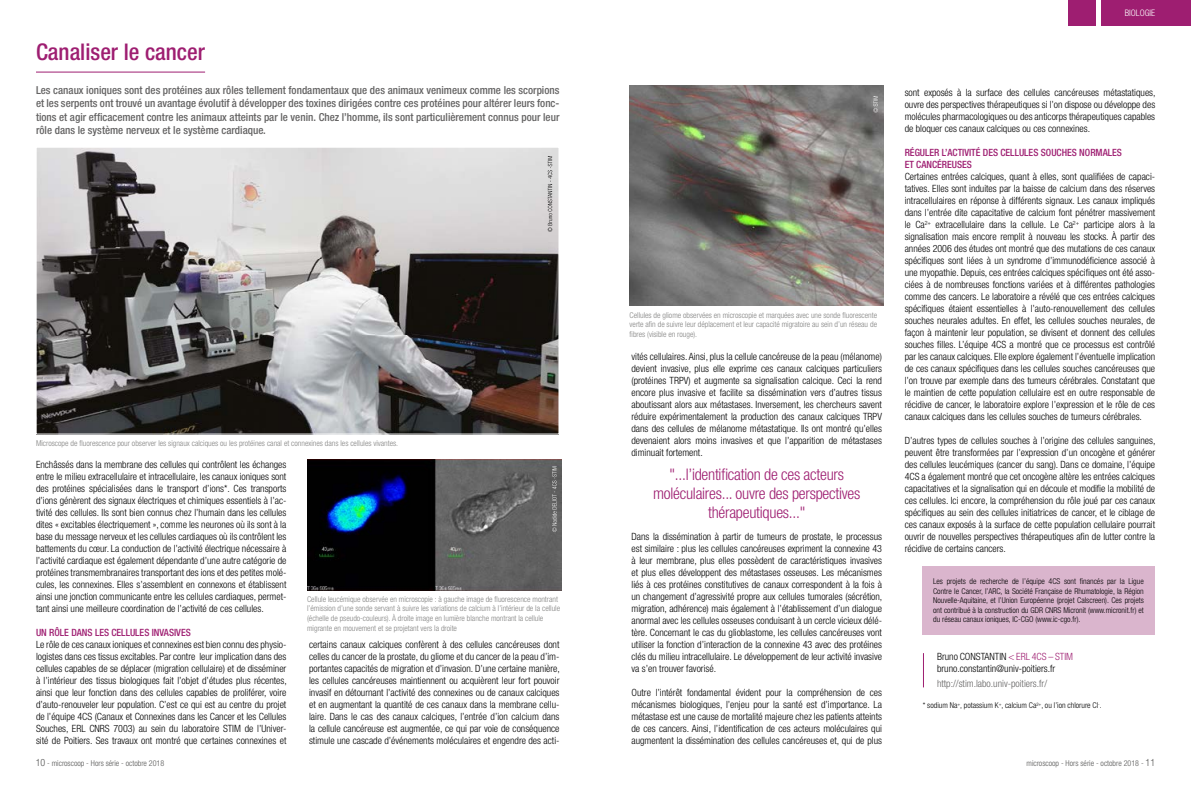
<style>
.page{position:relative;width:1191px;height:794px;background:#fff}
.page>*{position:absolute;margin:0;border:0;box-sizing:border-box;transform-origin:0 0}
.t1{font:500 condensed 23px "Helvetica Neue LT Std";color:#9e1e71}
.t2{font:300 condensed 16px/19px "Helvetica Neue LT Std";letter-spacing:-.015em;color:#9e1e71;text-align:center}
.t3{font:500 condensed 11px/13.2px "Helvetica Neue LT Std";color:#646363;text-align:justify}
.t4{font:300 condensed 10px/12px "Helvetica Neue LT Std";color:#000;text-align:justify}
.t5{font:500 condensed 10px/12px "Helvetica Neue LT Std";color:#9e1e71}
.t6{font:300 condensed 10px "Helvetica Neue LT Std";color:#646363}
.t7{font:300 condensed 9px "Helvetica Neue LT Std";color:#fff}
.t8{font:300 condensed 8px/9.6px "Helvetica Neue LT Std";color:#838382}
.t9{font:300 condensed 8px/9.6px "Helvetica Neue LT Std";color:#000;text-align:justify}
.t10{font:300 condensed 8px "Helvetica Neue LT Std";color:#575756}
.s1{color:#9e1e71}
.s2{font-size:10px}
</style>
<div class="page">
<div style="left:1101px;top:0;width:90px;height:26px;background:#9e1e71"></div>
<div style="left:1068px;top:0;width:27px;height:26px;background:#9e1e71"></div>
<hr style="left:36px;top:72px;width:169px;height:1px;background:#9e1e71">
<hr style="left:923px;top:653px;width:1px;height:34px;background:#9e1e71">
<img style="left:307px;top:459px;width:254px;height:131px">
<img style="left:629px;top:85px;width:255px;height:221px">
<svg style="left:873px;top:96px;width:4px;height:16px"></svg>
<svg style="left:552px;top:466px;width:4px;height:66px"></svg>
<img style="left:38px;top:149px;width:519px;height:283px">
<div style="left:36px;top:147px;width:523px;height:287px;border:1px solid #fff"></div>
<svg style="left:548px;top:156px;width:4px;height:76px"></svg>
<div style="left:922px;top:566px;width:233px;height:69px;background:#dab5cd"></div>
<h1 class="t1" style="left:36px;top:38px;width:171px">Canaliser le cancer</h1>
<p class="t3" style="left:36px;top:84px;width:525px">Les canaux ioniques sont des protéines aux rôles tellement fondamentaux que des animaux venimeux comme les scorpions et les serpents ont trouvé un avantage évolutif à développer des toxines dirigées contre ces protéines pour altérer leurs fonc&shy;tions et agir efficacement contre les animaux atteints par le venin. Chez l’homme, ils sont particulièrement connus pour leur rôle dans le système nerveux et le système cardiaque.</p>
<p class="t8" style="left:36px;top:438px;width:364px">Microscope de fluorescence pour observer les signaux calciques ou les protéines canal et connexines dans les cellules vivantes.</p>
<p class="t4" style="left:36px;top:458px;width:252px">Enchâssés dans la membrane des cellules qui contrôlent les échanges entre le milieu extracellulaire et intracellulaire, les canaux ioniques sont des protéines spécialisées dans le transport d’ions*. Ces transports d’ions génèrent des signaux électriques et chimiques essentiels à l’ac&shy;tivité des cellules. Ils sont bien connus chez l’humain dans les cellules dites « excitables électriquement », comme les neurones où ils sont à la base du message nerveux et les cellules cardiaques où ils contrôlent les battements du cœur. La conduction de l’activité électrique nécessaire à l’activité cardiaque est également dépendante d’une autre catégorie de protéines transmembranaires transportant des ions et des petites molé&shy;cules, les connexines. Elles s’assemblent en connexons et établissent ainsi une jonction communicante entre les cellules cardiaques, permet&shy;tant ainsi une meilleure coordination de l’activité de ces cellules.</p>
<p class="t5" style="left:36px;top:626px;width:156px">UN RÔLE DANS LES CELLULES INVASIVES</p>
<p class="t4" style="left:36px;top:638px;width:252px">Le rôle de ces canaux ioniques et connexines est bien connu des physio&shy;logistes dans ces tissus excitables. Par contre leur implication dans des cellules capables de se déplacer (migration cellulaire) et de disséminer à l’intérieur des tissus biologiques fait l’objet d’études plus récentes, ainsi que leur fonction dans des cellules capables de proliférer, voire d’auto-renouveler leur population. C’est ce qui est au centre du projet de l’équipe 4CS (Canaux et Connexines dans les Cancer et les Cellules Souches, ERL CNRS 7003) au sein du laboratoire STIM de l’Univer&shy;sité de Poitiers. Ses travaux ont montré que certaines connexines et</p>
<p class="t4" style="left:309px;top:638px;width:252px">certains canaux calciques confèrent à des cellules cancéreuses dont celles du cancer de la prostate, du gliome et du cancer de la peau d’im&shy;portantes capacités de migration et d’invasion. D’une certaine manière, les cellules cancéreuses maintiennent ou acquièrent leur fort pouvoir invasif en détournant l’activité des connexines ou de canaux calciques et en augmentant la quantité de ces canaux dans la membrane cellu&shy;laire. Dans le cas des canaux calciques, l’entrée d’ion calcium dans la cellule cancéreuse est augmentée, ce qui par voie de conséquence stimule une cascade d’événements moléculaires et engendre des acti-</p>
<p class="t8" style="left:307px;top:594px;width:254px">Cellule leucémique observée en microscopie : à gauche image de fluorescence montrant l’émission d’une sonde servant à suivre les variations de calcium à l’intérieur de la cellule (échelle de pseudo-couleurs). À droite image en lumière blanche montrant la cellule migrante en mouvement et se projetant vers la droite</p>
<p class="t7" style="left:1124px;top:8px;width:32px">BIOLOGIE</p>
<p class="t8" style="left:629px;top:310px;width:249px;text-align:justify">Cellules de gliome observées en microscopie et marquées avec une sonde fluorescente verte afin de suivre leur déplacement et leur capacité migratoire au sein d’un réseau de fibres (visible en rouge).</p>
<p class="t4" style="left:631px;top:350px;width:252px">vités cellulaires. Ainsi, plus la cellule cancéreuse de la peau (mélanome) devient invasive, plus elle exprime ces canaux calciques particuliers (protéines TRPV) et augmente sa signalisation calcique. Ceci la rend encore plus invasive et facilite sa dissémination vers d’autres tissus aboutissant alors aux métastases. Inversement, les chercheurs savent réduire expérimentalement la production des canaux calciques TRPV dans des cellules de mélanome métastatique. Ils ont montré qu’elles devenaient alors moins invasives et que l’apparition de métastases diminuait fortement.</p>
<h2 class="t2" style="left:653px;top:465px;width:208px">"...l’identification de ces acteurs moléculaires... ouvre des perspectives thérapeutiques..."</h2>
<p class="t4" style="left:631px;top:530px;width:252px">Dans la dissémination à partir de tumeurs de prostate, le processus est similaire : plus les cellules cancéreuses expriment la connexine 43 à leur membrane, plus elles possèdent de caractéristiques invasives et plus elles développent des métastases osseuses. Les mécanismes liés à ces protéines constitutives de canaux correspondent à la fois à un changement d’agressivité propre aux cellules tumorales (sécrétion, migration, adhérence) mais également à l’établissement d’un dialogue anormal avec les cellules osseuses conduisant à un cercle vicieux délé&shy;tère. Concernant le cas du glioblastome, les cellules cancéreuses vont utiliser la fonction d’interaction de la connexine 43 avec des protéines clés du milieu intracellulaire. Le développement de leur activité invasive va s’en trouver favorisé.</p>
<p class="t4" style="left:631px;top:686px;width:252px">Outre l’intérêt fondamental évident pour la compréhension de ces mécanismes biologiques, l’enjeu pour la santé est d’importance. La métastase est une cause de mortalité majeure chez les patients atteints de ces cancers. Ainsi, l’identification de ces acteurs moléculaires qui augmentent la dissémination des cellules cancéreuses et, qui de plus</p>
<p class="t4" style="left:904px;top:86px;width:252px">sont exposés à la surface des cellules cancéreuses métastatiques, ouvre des perspectives thérapeutiques si l’on dispose ou développe des molécules pharmacologiques ou des anticorps thérapeutiques capables de bloquer ces canaux calciques ou ces connexines.</p>
<p class="t5" style="left:904px;top:146px;width:219px">RÉGULER L’ACTIVITÉ DES CELLULES SOUCHES NORMALES<br>ET CANCÉREUSES</p>
<p class="t4" style="left:904px;top:170px;width:252px">Certaines entrées calciques, quant à elles, sont qualifiées de capaci&shy;tatives. Elles sont induites par la baisse de calcium dans des réserves intracellulaires en réponse à différents signaux. Les canaux impliqués dans l’entrée dite capacitative de calcium font pénétrer massivement le Ca<sup>2+</sup> extracellulaire dans la cellule. Le Ca<sup>2+</sup> participe alors à la signalisation mais encore remplit à nouveau les stocks. À partir des années 2006 des études ont montré que des mutations de ces canaux spécifiques sont liées à un syndrome d’immunodéficience associé à une myopathie. Depuis, ces entrées calciques spécifiques ont été asso&shy;ciées à de nombreuses fonctions variées et à différentes pathologies comme des cancers. Le laboratoire a révélé que ces entrées calciques spécifiques étaient essentielles à l’auto-renouvellement des cellules souches neurales adultes. En effet, les cellules souches neurales, de façon à maintenir leur population, se divisent et donnent des cellules souches filles. L’équipe 4CS a montré que ce processus est contrôlé par les canaux calciques. Elle explore également l’éventuelle implication de ces canaux spécifiques dans les cellules souches cancéreuses que l’on trouve par exemple dans des tumeurs cérébrales. Constatant que le maintien de cette population cellulaire est en outre responsable de récidive de cancer, le laboratoire explore l’expression et le rôle de ces canaux calciques dans les cellules souches de tumeurs cérébrales.</p>
<p class="t4" style="left:904px;top:434px;width:252px">D’autres types de cellules souches à l’origine des cellules sanguines, peuvent être transformées par l’expression d’un oncogène et générer des cellules leucémiques (cancer du sang). Dans ce domaine, l’équipe 4CS a également montré que cet oncogène altère les entrées calciques capacitatives et la signalisation qui en découle et modifie la mobilité de ces cellules. Ici encore, la compréhension du rôle joué par ces canaux spécifiques au sein des cellules initiatrices de cancer, et le ciblage de ces canaux exposés à la surface de cette population cellulaire pourrait ouvrir de nouvelles perspectives thérapeutiques afin de lutter contre la récidive de certains cancers.</p>
<p class="t9" style="left:933px;top:576px;width:212px">Les projets de recherche de l’équipe 4CS sont financés par la Ligue Contre le Cancer, l’ARC, la Société Française de Rhumatologie, la Région Nouvelle-Aquitaine, et l’Union Européenne (projet Calscreen). Ces projets ont contribué à la construction du GDR CNRS Micronit (www.micronit.fr) et du réseau canaux ioniques, IC-CGO (www.ic-cgo.fr).</p>
<p class="t4" style="left:937px;top:650px;width:138px">Bruno CONSTANTIN <span class="s1">&lt; ERL 4CS – STIM </span>bruno.constantin@univ-poitiers.fr</p>
<p class="t6" style="left:937px;top:678px;width:112px">http://stim.labo.univ-poitiers.fr/</p>
<p class="t9" style="left:922px;top:700px;width:180px">* sodium Na<sup>+</sup>, potassium K<sup>+</sup>, calcium Ca<sup>2+</sup>, ou l’ion chlorure Cl<sup>-</sup>.</p>
<p class="t10" style="left:36px;top:758px;width:130px"><span class="s2">10</span> - microscoop - Hors série - octobre 2018</p>
<p class="t10" style="left:1026px;top:758px;width:130px">microscoop - Hors série - octobre 2018 - <span class="s2">11</span></p>
</div>
